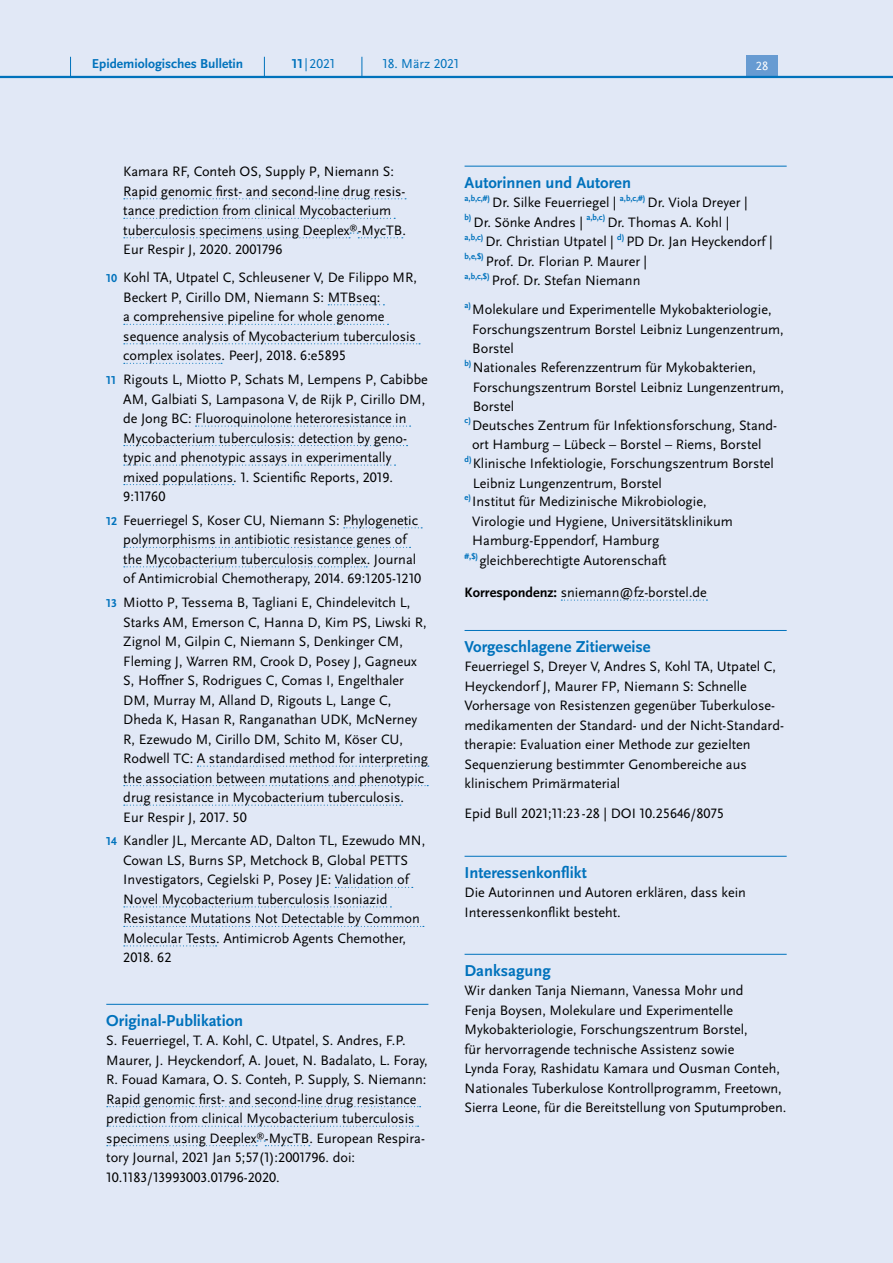
<style>
.page{position:relative;width:893px;height:1263px;background:#fff}
.page>*{position:absolute;margin:0;border:0;box-sizing:border-box;transform-origin:0 0}
.H4_-_Anhang_allerers{font:700 16.5px "Scala Sans Pro";color:#0072bc}
.P_-_Anhang{font:14.25px/19.5px "Scala Sans Pro";color:#000}
.t1{font:700 13.5px "Scala Sans Pro";color:#0072bc}
.t2{font:13.5px "Scala Sans Pro";color:#0072bc}
.t3{font:12.45px "Scala Sans Pro";color:#fff}
.s1{font-weight:700}
.s2{font-weight:700;font-size:12px;color:#0072bc}
</style>
<div class="page">
<div style="left:0;top:78px;width:893px;height:1185px;background:#e1e8f6"></div>
<svg style="left:124px;top:198px;width:282px;height:1px"></svg>
<svg style="left:124px;top:218px;width:271px;height:1px"></svg>
<svg style="left:124px;top:233px;width:279px;height:5px"></svg>
<svg style="left:328px;top:304px;width:56px;height:1px"></svg>
<svg style="left:124px;top:324px;width:265px;height:1px"></svg>
<svg style="left:124px;top:343px;width:296px;height:1px"></svg>
<svg style="left:124px;top:363px;width:98px;height:1px"></svg>
<svg style="left:196px;top:426px;width:215px;height:1px"></svg>
<svg style="left:124px;top:445px;width:284px;height:1px"></svg>
<svg style="left:124px;top:465px;width:271px;height:1px"></svg>
<svg style="left:124px;top:484px;width:110px;height:1px"></svg>
<svg style="left:344px;top:527px;width:78px;height:1px"></svg>
<svg style="left:124px;top:547px;width:287px;height:1px"></svg>
<svg style="left:124px;top:566px;width:243px;height:1px"></svg>
<svg style="left:197px;top:766px;width:232px;height:1px"></svg>
<svg style="left:124px;top:785px;width:304px;height:1px"></svg>
<svg style="left:124px;top:805px;width:277px;height:1px"></svg>
<svg style="left:335px;top:887px;width:78px;height:1px"></svg>
<svg style="left:124px;top:906px;width:267px;height:1px"></svg>
<svg style="left:124px;top:926px;width:300px;height:1px"></svg>
<svg style="left:124px;top:945px;width:93px;height:1px"></svg>
<hr style="left:106px;top:1004px;width:322px;height:1px;background:#0072bc">
<svg style="left:107px;top:1106px;width:314px;height:1px"></svg>
<svg style="left:107px;top:1126px;width:312px;height:1px"></svg>
<svg style="left:107px;top:1140px;width:203px;height:6px"></svg>
<hr style="left:465px;top:166px;width:322px;height:1px;background:#0072bc">
<svg style="left:561px;top:599px;width:146px;height:2px"></svg>
<hr style="left:465px;top:630px;width:322px;height:1px;background:#0072bc">
<hr style="left:465px;top:856px;width:322px;height:1px;background:#0072bc">
<hr style="left:465px;top:954px;width:322px;height:1px;background:#0072bc">
<div style="left:0;top:0;width:893px;height:77px;background:#e1e8f6"></div>
<div style="left:746px;top:55px;width:32px;height:21px;background:#679bd2"></div>
<hr style="left:0;top:76px;width:893px;height:2px;background:#0072bc">
<svg style="left:70px;top:57px;width:1px;height:19px"></svg>
<svg style="left:264px;top:57px;width:1px;height:19px"></svg>
<svg style="left:362px;top:57px;width:1px;height:19px"></svg>
<p class="t1" style="left:92px;top:55px;width:153px">Epidemiologisches Bulletin</p>
<p class="t2" style="left:292px;top:55px;width:45px"><span class="s1">11</span> |2021</p>
<p class="t2" style="left:383px;top:55px;width:78px">18. März 2021</p>
<p class="t3" style="left:756px;top:59px;width:14px">28</p>
<p class="P_-_Anhang" style="left:123px;top:162px;width:284px">Kamara RF, Conteh OS, Supply P, Niemann S:<br>Rapid genomic first- and second-line drug resis&shy;tance prediction from clinical Mycobacterium tuberculosis specimens using Deeplex<sup>®</sup>-MycTB.<br>Eur Respir J, 2020. 2001796</p>
<p class="P_-_Anhang" style="left:123px;top:268px;width:295px;text-indent:-17px"><span class="s2">10</span> Kohl TA, Utpatel C, Schleusener V, De Filippo MR, Beckert P, Cirillo DM, Niemann S: MTBseq:<br>a comprehensive pipeline for whole genome sequence analysis of Mycobacterium tuberculosis complex isolates. PeerJ, 2018. 6:e5895</p>
<p class="P_-_Anhang" style="left:123px;top:370px;width:306px;text-indent:-17px"><span class="s2">11</span> Rigouts L, Miotto P, Schats M, Lempens P, Cabibbe AM, Galbiati S, Lampasona V, de Rijk P, Cirillo DM, de Jong BC: Fluoroquinolone heteroresistance in Mycobacterium tuberculosis: detection by geno&shy;typic and phenotypic assays in experimentally mixed populations. 1. Scientific Reports, 2019.<br>9:11760</p>
<p class="P_-_Anhang" style="left:123px;top:510px;width:299px;text-indent:-17px"><span class="s2">12</span> Feuerriegel S, Koser CU, Niemann S: Phylogenetic polymorphisms in antibiotic resistance genes of the Mycobacterium tuberculosis complex. Journal of Antimicrobial Chemotherapy, 2014. 69:1205-1210</p>
<p class="P_-_Anhang" style="left:123px;top:593px;width:306px;text-indent:-17px"><span class="s2">13</span> Miotto P, Tessema B, Tagliani E, Chindelevitch L, Starks AM, Emerson C, Hanna D, Kim PS, Liwski R, Zignol M, Gilpin C, Niemann S, Denkinger CM, Fleming J, Warren RM, Crook D, Posey J, Gagneux S, Hoffner S, Rodrigues C, Comas I, Engelthaler DM, Murray M, Alland D, Rigouts L, Lange C, Dheda K, Hasan R, Ranganathan UDK, McNerney R, Ezewudo M, Cirillo DM, Schito M, Köser CU, Rodwell TC: A standardised method for interpreting the association between mutations and phenotypic drug resistance in Mycobacterium tuberculosis.<br>Eur Respir J, 2017. 50</p>
<p class="P_-_Anhang" style="left:123px;top:831px;width:304px;text-indent:-17px"><span class="s2">14</span> Kandler JL, Mercante AD, Dalton TL, Ezewudo MN, Cowan LS, Burns SP, Metchock B, Global PETTS Investigators, Cegielski P, Posey JE: Validation of Novel Mycobacterium tuberculosis Isoniazid Resistance Mutations Not Detectable by Common Molecular Tests. Antimicrob Agents Chemother, 2018. 62</p>
<h4 class="H4_-_Anhang_allerers" style="left:106px;top:1010px;width:138px">Original-Publikation</h4>
<p class="P_-_Anhang" style="left:106px;top:1031px;width:323px">S. Feuerriegel, T. A. Kohl, C. Utpatel, S. Andres, F.P.<br>Maurer, J. Heyckendorf, A. Jouet, N. Badalato, L. Foray, R. Fouad Kamara, O. S. Conteh, P. Supply, S. Niemann:<br>Rapid genomic first- and second-line drug resistance prediction from clinical Mycobacterium tuberculosis specimens using Deeplex<sup>®</sup>-MycTB. European Respira&shy;tory Journal, 2021 Jan 5;57(1):2001796. doi:<br>10.1183/13993003.01796-2020.</p>
<h4 class="H4_-_Anhang_allerers" style="left:465px;top:172px;width:168px">Autorinnen und Autoren</h4>
<p class="P_-_Anhang" style="left:465px;top:193px;width:309px"><sup>a,b,c,#)</sup> Dr. Silke Feuerriegel | <sup>a,b,c,#)</sup> Dr. Viola Dreyer |<br><sup>b)</sup> Dr. Sönke Andres | <sup>a,b,c)</sup> Dr. Thomas A. Kohl |<br><sup>a,b,c)</sup> Dr. Christian Utpatel | <sup>d)</sup> PD Dr. Jan Heyckendorf | <sup>b,e,$)</sup> Prof. Dr. Florian P. Maurer |<br><sup>a,b,c,$)</sup> Prof. Dr. Stefan Niemann</p>
<p class="P_-_Anhang" style="left:472px;top:300px;width:313px;text-indent:-8px"><sup>a)</sup> Molekulare und Experimentelle Mykobakteriologie,<br>Forschungszentrum Borstel Leibniz Lungenzentrum,<br>Borstel</p>
<p class="P_-_Anhang" style="left:473px;top:358px;width:313px;text-indent:-8px"><sup>b)</sup> Nationales Referenzzentrum für Mykobakterien,<br>Forschungszentrum Borstel Leibniz Lungenzentrum,<br>Borstel</p>
<p class="P_-_Anhang" style="left:465px;top:415px;width:314px;text-align:center"><sup>c)</sup> Deutsches Zentrum für Infektionsforschung, Stand&shy;ort Hamburg – Lübeck – Borstel – Riems, Borstel</p>
<p class="P_-_Anhang" style="left:473px;top:454px;width:303px;text-indent:-8px"><sup>d)</sup> Klinische Infektiologie, Forschungszentrum Borstel<br>Leibniz Lungenzentrum, Borstel</p>
<p class="P_-_Anhang" style="left:472px;top:492px;width:262px;text-indent:-8px"><sup>e)</sup> Institut für Medizinische Mikrobiologie,<br>Virologie und Hygiene, Universitätsklinikum<br>Hamburg-Eppendorf, Hamburg</p>
<p class="P_-_Anhang" style="left:465px;top:550px;width:204px"><sup>#,$)</sup> gleichberechtigte Autorenschaft</p>
<p class="P_-_Anhang" style="left:465px;top:583px;width:244px"><span class="s1">Korrespondenz:</span> sniemann@fz-borstel.de</p>
<h4 class="H4_-_Anhang_allerers" style="left:465px;top:637px;width:188px">Vorgeschlagene Zitierweise</h4>
<p class="P_-_Anhang" style="left:465px;top:657px;width:321px">Feuerriegel S, Dreyer V, Andres S, Kohl TA, Utpatel C, Heyckendorf J, Maurer FP, Niemann S: Schnelle Vorhersage von Resistenzen gegenüber Tuberkulose&shy;medikamenten der Standard- und der Nicht-Standard&shy;therapie: Evaluation einer Methode zur gezielten Sequenzierung bestimmter Genombereiche aus klinischem Primärmaterial</p>
<p class="P_-_Anhang" style="left:465px;top:804px;width:261px">Epid Bull 2021;11:23 -28 | DOI 10.25646/8075</p>
<h4 class="H4_-_Anhang_allerers" style="left:465px;top:862px;width:124px">Interessenkonflikt</h4>
<p class="P_-_Anhang" style="left:465px;top:883px;width:283px">Die Autorinnen und Autoren erklären, dass kein<br>Interessenkonflikt besteht.</p>
<h4 class="H4_-_Anhang_allerers" style="left:465px;top:960px;width:88px">Danksagung</h4>
<p class="P_-_Anhang" style="left:465px;top:981px;width:323px">Wir danken Tanja Niemann, Vanessa Mohr und<br>Fenja Boysen, Molekulare und Experimentelle Mykobakteriologie, Forschungszentrum Borstel,<br>für hervorragende technische Assistenz sowie<br>Lynda Foray, Rashidatu Kamara und Ousman Conteh, Nationales Tuberkulose Kontrollprogramm, Freetown, Sierra Leone, für die Bereitstellung von Sputumproben.</p>
</div>
